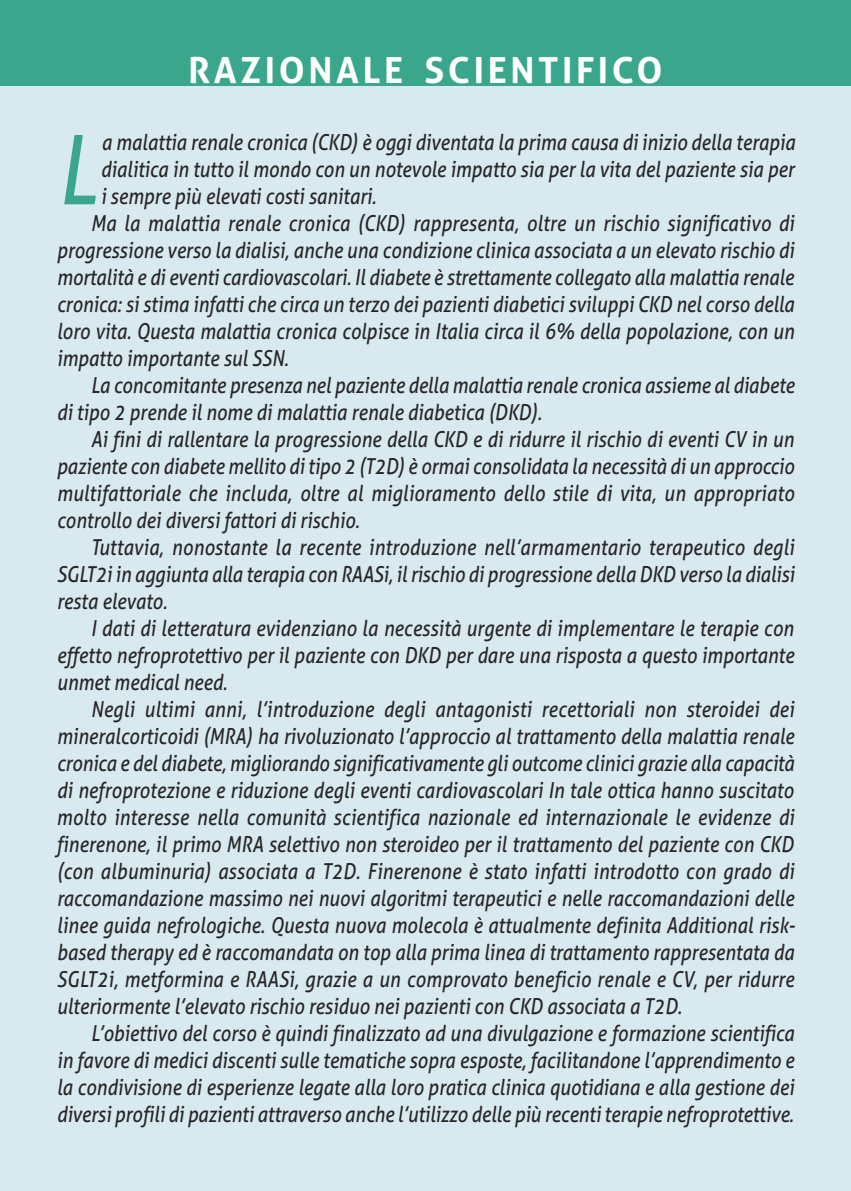
<style>
.page{position:relative;width:851px;height:1191px;background:#fff}
.page>*{position:absolute;margin:0;border:0;box-sizing:border-box;transform-origin:0 0}
.t1{font:italic 96px "Aller";color:#3aa68b;scale:.85 1}
.t2{font:700 36px "Aller";letter-spacing:.1em;color:#fff}
.t3{font:italic 22px "Aller";color:#272627;scale:.85 1}
</style>
<div class="page">
<div style="left:0;top:0;width:850px;height:1191px;background:#d9e9f0"></div>
<div style="left:0;top:0;width:850px;height:85px;background:#3aa68b"></div>
<h2 class="t2" style="left:188px;top:50px;width:476px">RAZIONALE SCIENTIFICO</h2>
<h1 class="t1" style="left:57px;top:114px;width:48px">L</h1>
<p class="t3" style="left:102px;top:130px;width:817px">a malattia renale cronica (CKD) è oggi diventata la prima causa di inizio della terapia</p>
<p class="t3" style="left:101px;top:157px;width:817px">dialitica in tutto il mondo con un notevole impatto sia per la vita del paziente sia per</p>
<p class="t3" style="left:101px;top:184px;width:326px">i sempre più elevati costi sanitari.</p>
<p class="t3" style="left:91px;top:211px;width:829px">Ma la malattia renale cronica (CKD) rappresenta, oltre un rischio significativo di</p>
<p class="t3" style="left:57px;top:238px;width:868px">progressione verso la dialisi, anche una condizione clinica associata a un elevato rischio di</p>
<p class="t3" style="left:57px;top:265px;width:868px">mortalità e di eventi cardiovascolari. Il diabete è strettamente collegato alla malattia renale</p>
<p class="t3" style="left:57px;top:292px;width:869px">cronica: si stima infatti che circa un terzo dei pazienti diabetici sviluppi CKD nel corso della</p>
<p class="t3" style="left:57px;top:319px;width:868px">loro vita. Questa malattia cronica colpisce in Italia circa il 6% della popolazione, con un</p>
<p class="t3" style="left:57px;top:346px;width:274px">impatto importante sul SSN.</p>
<p class="t3" style="left:91px;top:373px;width:829px">La concomitante presenza nel paziente della malattia renale cronica assieme al diabete</p>
<p class="t3" style="left:57px;top:400px;width:572px">di tipo 2 prende il nome di malattia renale diabetica (DKD).</p>
<p class="t3" style="left:91px;top:427px;width:828px">Ai fini di rallentare la progressione della CKD e di ridurre il rischio di eventi CV in un</p>
<p class="t3" style="left:57px;top:454px;width:869px">paziente con diabete mellito di tipo 2 (T2D) è ormai consolidata la necessità di un approccio</p>
<p class="t3" style="left:57px;top:481px;width:869px">multifattoriale che includa, oltre al miglioramento dello stile di vita, un appropriato</p>
<p class="t3" style="left:57px;top:508px;width:358px">controllo dei diversi fattori di rischio.</p>
<p class="t3" style="left:91px;top:535px;width:828px">Tuttavia, nonostante la recente introduzione nell’armamentario terapeutico degli</p>
<p class="t3" style="left:57px;top:562px;width:869px">SGLT2i in aggiunta alla terapia con RAASi, il rischio di progressione della DKD verso la dialisi</p>
<p class="t3" style="left:57px;top:589px;width:131px">resta elevato.</p>
<p class="t3" style="left:91px;top:616px;width:828px">I dati di letteratura evidenziano la necessità urgente di implementare le terapie con</p>
<p class="t3" style="left:57px;top:643px;width:868px">effetto nefroprotettivo per il paziente con DKD per dare una risposta a questo importante</p>
<p class="t3" style="left:57px;top:670px;width:202px">unmet medical need.</p>
<p class="t3" style="left:91px;top:697px;width:828px">Negli ultimi anni, l’introduzione degli antagonisti recettoriali non steroidei dei</p>
<p class="t3" style="left:57px;top:724px;width:869px">mineralcorticoidi (MRA) ha rivoluzionato l’approccio al trattamento della malattia renale</p>
<p class="t3" style="left:57px;top:750px;width:869px">cronica e del diabete, migliorando significativamente gli outcome clinici grazie alla capacità</p>
<p class="t3" style="left:57px;top:777px;width:868px">di nefroprotezione e riduzione degli eventi cardiovascolari In tale ottica hanno suscitato</p>
<p class="t3" style="left:57px;top:804px;width:869px">molto interesse nella comunità scientifica nazionale ed internazionale le evidenze di</p>
<p class="t3" style="left:57px;top:831px;width:868px">finerenone, il primo MRA selettivo non steroideo per il trattamento del paziente con CKD</p>
<p class="t3" style="left:57px;top:858px;width:869px">(con albuminuria) associata a T2D. Finerenone è stato infatti introdotto con grado di</p>
<p class="t3" style="left:57px;top:885px;width:868px">raccomandazione massimo nei nuovi algoritmi terapeutici e nelle raccomandazioni delle</p>
<p class="t3" style="left:57px;top:912px;width:866px">linee guida nefrologiche. Questa nuova molecola è attualmente definita Additional risk-</p>
<p class="t3" style="left:57px;top:939px;width:868px">based therapy ed è raccomandata on top alla prima linea di trattamento rappresentata da</p>
<p class="t3" style="left:57px;top:966px;width:868px">SGLT2i, metformina e RAASi, grazie a un comprovato beneficio renale e CV, per ridurre</p>
<p class="t3" style="left:57px;top:993px;width:737px">ulteriormente l’elevato rischio residuo nei pazienti con CKD associata a T2D.</p>
<p class="t3" style="left:91px;top:1020px;width:829px">L’obiettivo del corso è quindi finalizzato ad una divulgazione e formazione scientifica</p>
<p class="t3" style="left:57px;top:1047px;width:868px">in favore di medici discenti sulle tematiche sopra esposte, facilitandone l’apprendimento e</p>
<p class="t3" style="left:57px;top:1074px;width:868px">la condivisione di esperienze legate alla loro pratica clinica quotidiana e alla gestione dei</p>
<p class="t3" style="left:57px;top:1101px;width:868px">diversi profili di pazienti attraverso anche l’utilizzo delle più recenti terapie nefroprotettive.</p>
</div>
